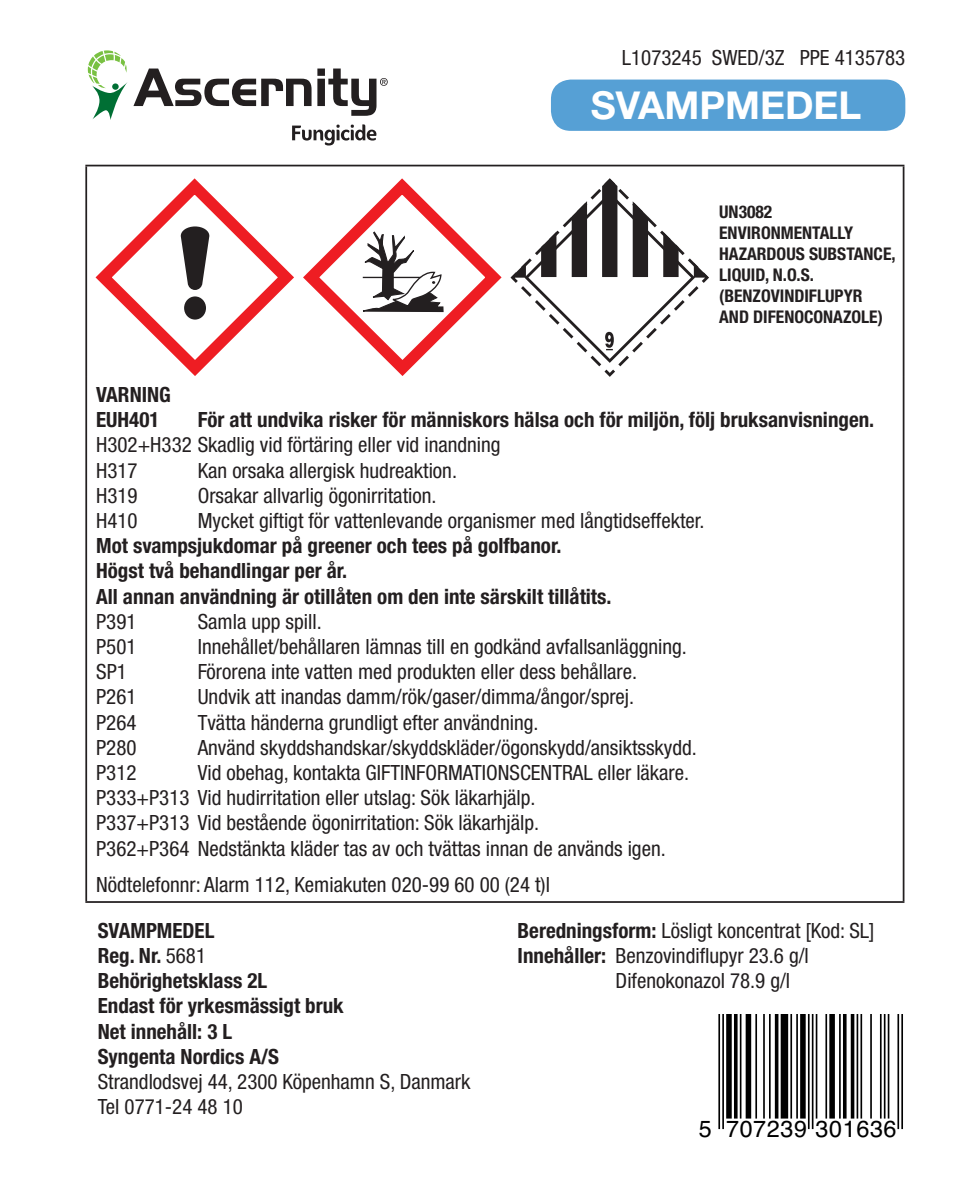
<style>
.page{position:relative;width:953px;height:1191px;background:#fff}
.page>*{position:absolute;margin:0;border:0;box-sizing:border-box;transform-origin:0 0}
.t1{font:700 38.5px "Helvetica Neue LT Std";color:#fff}
.t2{font:23.45px "Helvetica";letter-spacing:.025em;color:#000}
.t3{font:condensed 21px/25.2px "Helvetica Neue LT Std";color:#231f20}
.t4{font:700 condensed 21px/25.2px "Helvetica Neue LT Std";color:#231f20}
.t5{font:700 condensed 17.5px/21px "Helvetica Neue LT Std";color:#231f20}
.s1{font-weight:400}
.s2{font-weight:700}
</style>
<div class="page">
<svg style="left:95px;top:178px;width:199px;height:198px"></svg>
<svg style="left:303px;top:178px;width:198px;height:198px"></svg>
<svg style="left:510px;top:178px;width:199px;height:199px"></svg>
<hr style="left:85px;top:165px;width:819px;height:1px;background:#231f20">
<hr style="left:85px;top:166px;width:2px;height:211px;background:#231f20">
<hr style="left:902px;top:166px;width:2px;height:211px;background:#231f20">
<hr style="left:85px;top:377px;width:2px;height:524px;background:#231f20">
<hr style="left:902px;top:377px;width:2px;height:524px;background:#231f20">
<hr style="left:85px;top:901px;width:819px;height:2px;background:#231f20">
<svg style="left:88px;top:50px;width:299px;height:95px"></svg>
<div style="left:551px;top:80px;width:354px;height:51px;background:#56a0d5;border-radius:20px"></div>
<hr style="left:718px;top:1014px;width:2px;height:115px;background:#000">
<hr style="left:722px;top:1014px;width:2px;height:115px;background:#000">
<div style="left:726px;top:1014px;width:5px;height:104px;background:#000"></div>
<hr style="left:734px;top:1014px;width:3px;height:104px;background:#000">
<hr style="left:739px;top:1014px;width:2px;height:104px;background:#000">
<div style="left:745px;top:1014px;width:6px;height:104px;background:#000"></div>
<hr style="left:755px;top:1014px;width:2px;height:104px;background:#000">
<hr style="left:763px;top:1014px;width:1px;height:104px;background:#000">
<hr style="left:769px;top:1014px;width:1px;height:104px;background:#000">
<svg style="left:774px;top:1014px;width:4px;height:104px"></svg>
<div style="left:780px;top:1014px;width:8px;height:104px;background:#000"></div>
<hr style="left:790px;top:1014px;width:2px;height:104px;background:#000">
<hr style="left:796px;top:1014px;width:1px;height:104px;background:#000">
<div style="left:800px;top:1014px;width:5px;height:104px;background:#000"></div>
<hr style="left:807px;top:1014px;width:2px;height:115px;background:#000">
<hr style="left:811px;top:1014px;width:2px;height:115px;background:#000">
<hr style="left:815px;top:1014px;width:2px;height:104px;background:#000">
<hr style="left:825px;top:1014px;width:2px;height:104px;background:#000">
<div style="left:829px;top:1014px;width:5px;height:104px;background:#000"></div>
<hr style="left:839px;top:1014px;width:1px;height:104px;background:#000">
<svg style="left:843px;top:1014px;width:3px;height:104px"></svg>
<svg style="left:850px;top:1014px;width:4px;height:104px"></svg>
<hr style="left:856px;top:1014px;width:2px;height:104px;background:#000">
<hr style="left:860px;top:1014px;width:2px;height:104px;background:#000">
<hr style="left:870px;top:1014px;width:1px;height:104px;background:#000">
<hr style="left:879px;top:1014px;width:2px;height:104px;background:#000">
<hr style="left:883px;top:1014px;width:2px;height:104px;background:#000">
<hr style="left:887px;top:1014px;width:2px;height:104px;background:#000">
<hr style="left:897px;top:1014px;width:2px;height:115px;background:#000">
<hr style="left:901px;top:1014px;width:1px;height:115px;background:#000">
<p class="t3" style="left:622px;top:45px;width:285px">L1073245 SWED/3Z PPE 4135783</p>
<h1 class="t1" style="left:590px;top:81px;width:272px">SVAMPMEDEL</h1>
<p class="t5" style="left:719px;top:201px;width:178px">UN3082<br>ENVIRONMENTALLY<br>HAZARDOUS SUBSTANCE,<br>LIQUID, N.O.S. (BENZOVINDIFLUPYR<br>AND DIFENOCONAZOLE)</p>
<p class="t4" style="left:96px;top:381px;width:76px">VARNING<br>EUH401</p>
<p class="t4" style="left:198px;top:407px;width:678px">För att undvika risker för människors hälsa och för miljön, följ bruksanvisningen.</p>
<p class="t3" style="left:96px;top:432px;width:406px">H302+H332 Skadlig vid förtäring eller vid inandning<br>H317</p>
<p class="t3" style="left:198px;top:457px;width:261px">Kan orsaka allergisk hudreaktion.</p>
<p class="t3" style="left:96px;top:482px;width:43px">H319</p>
<p class="t3" style="left:198px;top:482px;width:240px">Orsakar allvarlig ögonirritation.</p>
<p class="t3" style="left:96px;top:508px;width:43px">H410</p>
<p class="t3" style="left:198px;top:508px;width:508px">Mycket giftigt för vattenlevande organismer med långtidseffekter.</p>
<p class="t4" style="left:96px;top:533px;width:517px">Mot svampsjukdomar på greener och tees på golfbanor.<br>Högst två behandlingar per år.<br>All annan användning är otillåten om den inte särskilt tillåtits.</p>
<p class="t3" style="left:96px;top:608px;width:42px">P391</p>
<p class="t3" style="left:198px;top:608px;width:126px">Samla upp spill.</p>
<p class="t3" style="left:96px;top:634px;width:42px">P501</p>
<p class="t3" style="left:198px;top:634px;width:491px">Innehållet/behållaren lämnas till en godkänd avfallsanläggning.</p>
<p class="t3" style="left:96px;top:659px;width:32px">SP1</p>
<p class="t3" style="left:198px;top:659px;width:441px">Förorena inte vatten med produkten eller dess behållare.</p>
<p class="t3" style="left:96px;top:684px;width:42px">P261</p>
<p class="t3" style="left:198px;top:684px;width:438px">Undvik att inandas damm/rök/gaser/dimma/ångor/sprej.</p>
<p class="t3" style="left:96px;top:709px;width:42px">P264</p>
<p class="t3" style="left:198px;top:709px;width:342px">Tvätta händerna grundligt efter användning.</p>
<p class="t3" style="left:96px;top:734px;width:42px">P280</p>
<p class="t3" style="left:198px;top:734px;width:500px">Använd skyddshandskar/skyddskläder/ögonskydd/ansiktsskydd.</p>
<p class="t3" style="left:96px;top:760px;width:42px">P312</p>
<p class="t3" style="left:96px;top:760px;width:594px;text-indent:101px">Vid obehag, kontakta GIFTINFORMATIONSCENTRAL eller läkare.<br>P333+P313 Vid hudirritation eller utslag: Sök läkarhjälp.<br>P337+P313 Vid bestående ögonirritation: Sök läkarhjälp.<br>P362+P364 Nedstänkta kläder tas av och tvättas innan de används igen.</p>
<p class="t3" style="left:96px;top:872px;width:455px">Nödtelefonnr: Alarm 112, Kemiakuten 020-99 60 00 (24 t)l</p>
<p class="t4" style="left:98px;top:917px;width:247px">SVAMPMEDEL<br>Reg. Nr. <span class="s1">5681<br></span>Behörighetsklass 2L<br>Endast för yrkesmässigt bruk<br>Net innehåll: 3 L<br>Syngenta Nordics A/S</p>
<p class="t3" style="left:98px;top:1068px;width:374px">Strandlodsvej 44, 2300 Köpenhamn S, Danmark<br>Tel 0771-24 48 10</p>
<p class="t3" style="left:517px;top:917px;width:358px"><span class="s2">Beredningsform:</span> Lösligt koncentrat [Kod: SL]</p>
<p class="t3" style="left:517px;top:942px;width:293px"><span class="s2">Innehåller:</span> Benzovindiflupyr 23.6 g/l</p>
<p class="t3" style="left:615px;top:968px;width:176px">Difenokonazol 78.9 g/l</p>
<p class="t2" style="left:698px;top:1110px;width:199px">5 707239 301636</p>
</div>
